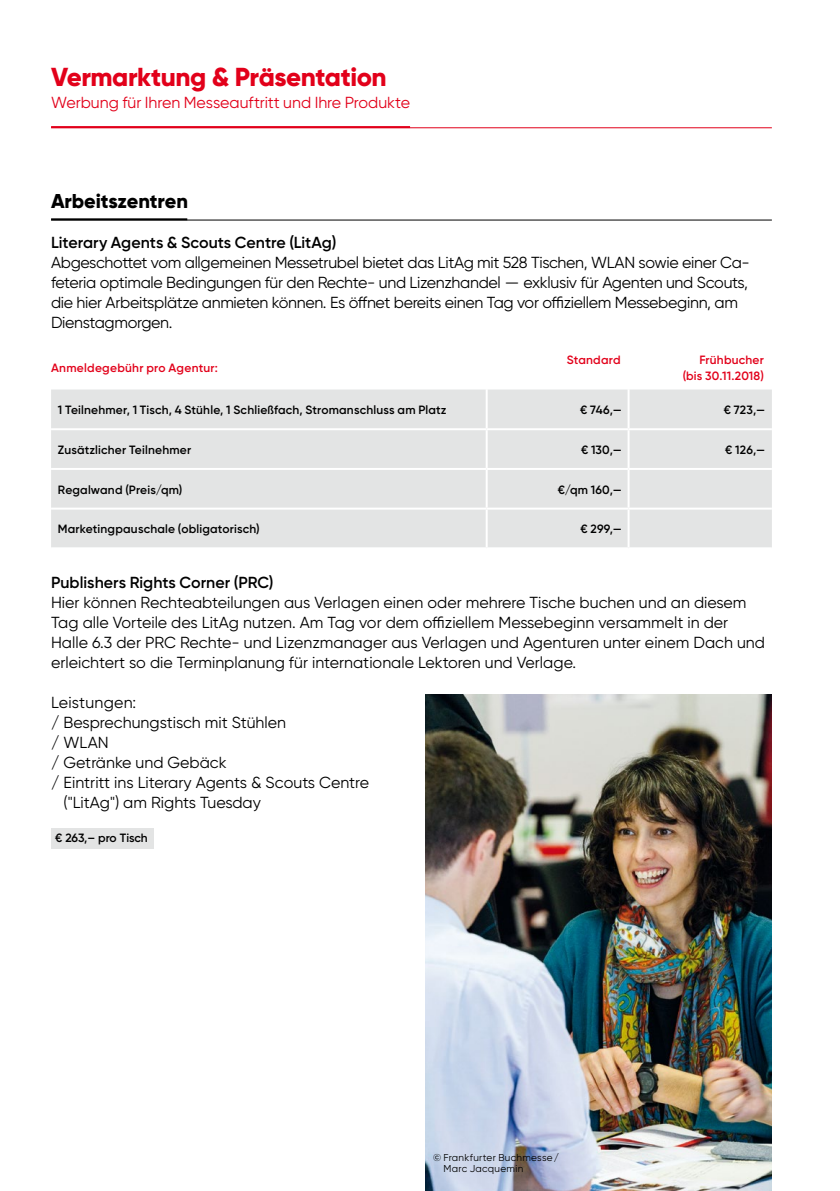
<style>
.page{position:relative;width:840px;height:1191px;background:#fff}
.page>*{position:absolute;margin:0;border:0;box-sizing:border-box;transform-origin:0 0}
.t1{font:800 26px "Gilroy";letter-spacing:-.02em;color:#e2001a}
.t2{font:800 20px "Gilroy";letter-spacing:-.005em;color:#000}
.t3{font:16px/20px "Gilroy";letter-spacing:-.01em;color:#000}
.t4{font:600 16px "Gilroy";color:#000}
.t5{font:16px "Gilroy";color:#e2001a}
.t6{font:16px "Gilroy";letter-spacing:.015em;color:#000}
.t7{font:600 12px "Gilroy";letter-spacing:.015em;color:#000}
.t8{font:600 12px/16px "Gilroy";letter-spacing:.015em;color:#e2001a;text-align:right}
.t9{font:600 12px "Gilroy";letter-spacing:-.005em;color:#000}
.t10{font:10px/11px "Gilroy";letter-spacing:.025em;color:#000}
</style>
<div class="page">
<img style="left:425px;top:694px;width:346px;height:497px">
<div style="left:51px;top:828px;width:102px;height:20px;background:#e3e4e4"></div>
<div style="left:51px;top:389px;width:720px;height:158px;background:#e3e4e4"></div>
<hr style="left:485px;top:389px;width:2px;height:39px;background:#fff">
<hr style="left:627px;top:389px;width:2px;height:39px;background:#fff">
<hr style="left:51px;top:428px;width:435px;height:2px;background:#fff">
<hr style="left:486px;top:428px;width:142px;height:2px;background:#fff">
<hr style="left:485px;top:430px;width:2px;height:38px;background:#fff">
<hr style="left:628px;top:428px;width:143px;height:2px;background:#fff">
<hr style="left:627px;top:430px;width:2px;height:38px;background:#fff">
<hr style="left:51px;top:468px;width:435px;height:2px;background:#fff">
<hr style="left:486px;top:468px;width:142px;height:2px;background:#fff">
<hr style="left:485px;top:470px;width:2px;height:37px;background:#fff">
<hr style="left:628px;top:468px;width:143px;height:2px;background:#fff">
<hr style="left:627px;top:470px;width:2px;height:37px;background:#fff">
<hr style="left:51px;top:507px;width:435px;height:2px;background:#fff">
<hr style="left:486px;top:507px;width:142px;height:2px;background:#fff">
<hr style="left:485px;top:509px;width:2px;height:38px;background:#fff">
<hr style="left:628px;top:507px;width:143px;height:2px;background:#fff">
<hr style="left:627px;top:509px;width:2px;height:38px;background:#fff">
<hr style="left:51px;top:127px;width:720px;height:1px;background:#e2001a">
<hr style="left:51px;top:126px;width:359px;height:2px;background:#e2001a">
<hr style="left:51px;top:220px;width:720px;height:1px;background:#000">
<hr style="left:51px;top:218px;width:136px;height:2px;background:#000">
<h1 class="t1" style="left:51px;top:61px;width:337px">Vermarktung &amp; Präsentation</h1>
<p class="t5" style="left:51px;top:93px;width:360px">Werbung für Ihren Messeauftritt und Ihre Produkte</p>
<p class="t2" style="left:51px;top:188px;width:138px">Arbeitszentren</p>
<p class="t4" style="left:51px;top:233px;width:287px">Literary Agents &amp; Scouts Centre (LitAg)</p>
<p class="t3" style="left:51px;top:252px;width:700px">Abgeschottet vom allgemeinen Messetrubel bietet das LitAg mit 528 Tischen, WLAN sowie einer Ca&shy;feteria optimale Bedingungen für den Rechte- und Lizenzhandel – exklusiv für Agenten und Scouts, die hier Arbeitsplätze anmieten können. Es öffnet bereits einen Tag vor offiziellem Messebeginn, am Dienstagmorgen.</p>
<p class="t8" style="left:51px;top:359px;width:168px">Anmeldegebühr pro Agentur:</p>
<p class="t8" style="left:566px;top:351px;width:55px">Standard</p>
<p class="t8" style="left:682px;top:351px;width:83px">Frühbucher (bis 30.11.2018)</p>
<p class="t7" style="left:58px;top:402px;width:390px">1 Teilnehmer, 1 Tisch, 4 Stühle, 1 Schließfach, Stromanschluss am Platz</p>
<p class="t7" style="left:579px;top:402px;width:43px">€ 746,—</p>
<p class="t7" style="left:723px;top:402px;width:43px">€ 723,—</p>
<p class="t7" style="left:58px;top:442px;width:135px">Zusätzlicher Teilnehmer</p>
<p class="t7" style="left:580px;top:442px;width:42px">€ 130,—</p>
<p class="t7" style="left:724px;top:442px;width:41px">€ 126,—</p>
<p class="t7" style="left:58px;top:482px;width:126px">Regalwand (Preis/qm)</p>
<p class="t7" style="left:557px;top:482px;width:65px">€/qm 160,—</p>
<p class="t7" style="left:58px;top:521px;width:203px">Marketingpauschale (obligatorisch)</p>
<p class="t7" style="left:580px;top:521px;width:43px">€ 299,—</p>
<p class="t4" style="left:51px;top:573px;width:224px">Publishers Rights Corner (PRC)</p>
<p class="t3" style="left:51px;top:592px;width:715px">Hier können Rechteabteilungen aus Verlagen einen oder mehrere Tische buchen und an diesem Tag alle Vorteile des LitAg nutzen. Am Tag vor dem offiziellem Messebeginn versammelt in der Halle 6.3 der PRC Rechte- und Lizenzmanager aus Verlagen und Agenturen unter einem Dach und erleichtert so die Terminplanung für internationale Lektoren und Verlage.</p>
<p class="t6" style="left:51px;top:693px;width:87px">Leistungen:</p>
<p class="t3" style="left:51px;top:712px;width:236px">/ Besprechungstisch mit Stühlen</p>
<p class="t3" style="left:51px;top:732px;width:59px">/ WLAN</p>
<p class="t3" style="left:51px;top:752px;width:177px">/ Getränke und Gebäck</p>
<p class="t3" style="left:51px;top:772px;width:319px">/ Eintritt ins Literary Agents &amp; Scouts Centre</p>
<p class="t3" style="left:64px;top:792px;width:199px">("LitAg") am Rights Tuesday</p>
<p class="t9" style="left:55px;top:830px;width:94px">€ 263,– pro Tisch</p>
<p class="t10" style="left:443px;top:1152px;width:117px;text-indent:-11px">© Frankfurter Buchmesse/<br>Marc Jacquemin</p>
</div>
